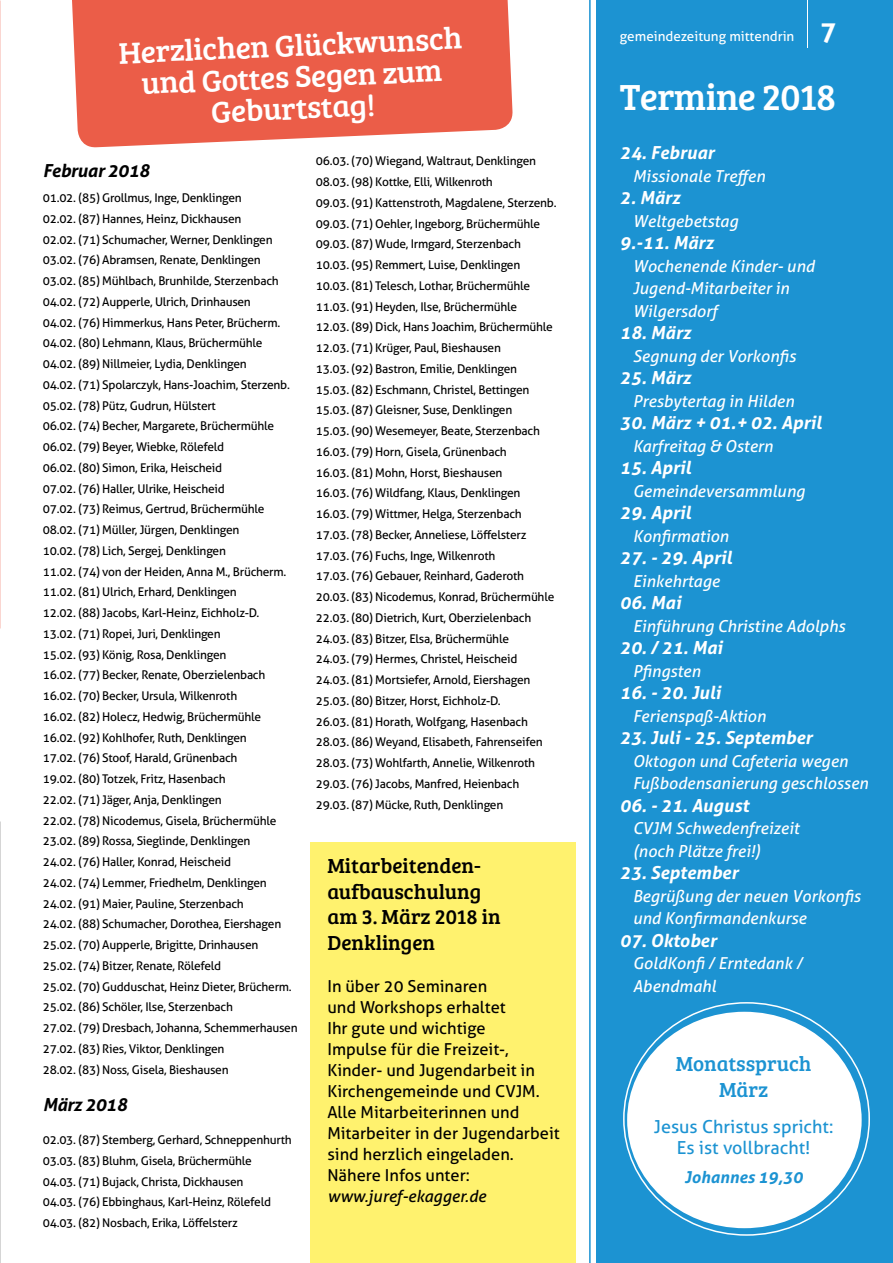
<style>
.page{position:relative;width:893px;height:1263px;background:#fff}
.page>*{position:absolute;margin:0;border:0;box-sizing:border-box;transform-origin:0 0}
.t1{font:37.5px "Bree Serif";letter-spacing:-.02em;color:#fff}
.t2{font:30.9px/31.3px "Bree Serif";color:#fff;text-align:center}
.t3{font:21px/25.5px "Bree Serif";color:#000}
.t4{font:21px/25.2px "Bree Serif";color:#1c93d2;text-align:center}
.t5{font:italic 700 18px "Aller";color:#fff}
.t6{font:18px/21.6px "Aller";color:#1c93d2;text-align:center}
.t7{font:italic 700 18px "Aller";letter-spacing:-.02em;color:#000}
.t8{font:italic 16.5px/22.5px "Aller";color:#fff}
.t9{font:16.5px/21px "Aller";color:#000}
.t10{font:italic 16.5px "Aller";color:#000}
.t11{font:italic 700 16.5px "Aller";color:#1c93d2}
.t12{font:13.5px "Aller";color:#fff}
.t13{font:12px/20.7px "Aller";letter-spacing:-.02em;color:#000}
.s1{font-weight:700;font-size:27px}
</style>
<div class="page">
<svg style="left:72px;top:0;width:441px;height:148px;background:#ec6956"></svg>
<svg style="left:589px;top:0;width:2px;height:1263px;background:#53addd"></svg>
<div style="left:596px;top:0;width:297px;height:1263px;background:#1c93d2"></div>
<hr style="left:807px;top:0;width:1px;height:47px;background:#fff">
<div style="left:627px;top:1012px;width:235px;height:216px;background:#fff;border-radius:50%"></div>
<div style="left:310px;top:842px;width:265px;height:421px;background:#fff26e"></div>
<h2 class="t2" style="left:118px;top:34px;width:345px;rotate:-2deg">Herzlichen Glückwunsch und Gottes Segen zum<br>Geburtstag!</h2>
<p class="t12" style="left:620px;top:28px;width:218px">gemeindezeitung mittendrin <span class="s1">7</span></p>
<h1 class="t1" style="left:620px;top:70px;width:218px">Termine 2018</h1>
<h3 class="t5" style="left:620px;top:142px;width:96px">24. Februar</h3>
<h3 class="t8" style="left:633px;top:165px;width:134px">Missionale Treffen</h3>
<h3 class="t5" style="left:620px;top:187px;width:62px">2. März</h3>
<h3 class="t8" style="left:633px;top:210px;width:107px">Weltgebetstag</h3>
<h3 class="t5" style="left:620px;top:232px;width:95px">9.-11. März</h3>
<h3 class="t8" style="left:633px;top:255px;width:183px">Wochenende Kinder- und<br>Jugend-Mitarbeiter in<br>Wilgersdorf</h3>
<h3 class="t5" style="left:620px;top:322px;width:72px">18. März</h3>
<h3 class="t8" style="left:633px;top:345px;width:165px">Segnung der Vorkonfis</h3>
<h3 class="t5" style="left:620px;top:367px;width:72px">25. März</h3>
<h3 class="t8" style="left:633px;top:390px;width:163px">Presbytertag in Hilden</h3>
<h3 class="t5" style="left:620px;top:412px;width:203px">30. März + 01.+ 02. April</h3>
<h3 class="t8" style="left:633px;top:435px;width:142px">Karfreitag &amp; Ostern</h3>
<h3 class="t5" style="left:620px;top:457px;width:73px">15. April</h3>
<h3 class="t8" style="left:633px;top:480px;width:174px">Gemeindeversammlung</h3>
<h3 class="t5" style="left:620px;top:502px;width:73px">29. April</h3>
<h3 class="t8" style="left:633px;top:525px;width:98px">Konfirmation</h3>
<h3 class="t5" style="left:620px;top:547px;width:113px">27. - 29. April</h3>
<h3 class="t8" style="left:633px;top:570px;width:88px">Einkehrtage</h3>
<h3 class="t5" style="left:620px;top:592px;width:63px">06. Mai</h3>
<h3 class="t8" style="left:633px;top:615px;width:214px">Einführung Christine Adolphs</h3>
<h3 class="t5" style="left:620px;top:637px;width:104px">20. / 21. Mai</h3>
<h3 class="t8" style="left:633px;top:660px;width:69px">Pfingsten</h3>
<h3 class="t5" style="left:620px;top:682px;width:102px">16. - 20. Juli</h3>
<h3 class="t8" style="left:633px;top:705px;width:135px">Ferienspaß-Aktion</h3>
<h3 class="t5" style="left:620px;top:727px;width:194px">23. Juli - 25. September</h3>
<h3 class="t8" style="left:633px;top:750px;width:237px">Oktogon und Cafeteria wegen<br>Fußbodensanierung geschlossen</h3>
<h3 class="t5" style="left:620px;top:794px;width:130px">06. - 21. August</h3>
<h3 class="t8" style="left:633px;top:817px;width:168px">CVJM Schwedenfreizeit (noch Plätze frei!)</h3>
<h3 class="t5" style="left:620px;top:862px;width:120px">23. September</h3>
<h3 class="t8" style="left:633px;top:885px;width:229px">Begrüßung der neuen Vorkonfis und Konfirmandenkurse</h3>
<h3 class="t5" style="left:620px;top:929px;width:98px">07. Oktober</h3>
<h3 class="t8" style="left:633px;top:952px;width:171px">GoldKonfi / Erntedank /<br>Abendmahl</h3>
<p class="t13" style="left:316px;top:151px;width:242px">06.03. (70) Wiegand, Waltraut, Denklingen 08.03. (98) Kottke, Elli, Wilkenroth<br>09.03. (91) Kattenstroth, Magdalene, Sterzenb.<br>09.03. (71) Oehler, Ingeborg, Brüchermühle 09.03. (87) Wude, Irmgard, Sterzenbach 10.03. (95) Remmert, Luise, Denklingen 10.03. (81) Telesch, Lothar, Brüchermühle 11.03. (91) Heyden, Ilse, Brüchermühle<br>12.03. (89) Dick, Hans Joachim, Brüchermühle 12.03. (71) Krüger, Paul, Bieshausen<br>13.03. (92) Bastron, Emilie, Denklingen<br>15.03. (82) Eschmann, Christel, Bettingen 15.03. (87) Gleisner, Suse, Denklingen<br>15.03. (90) Wesemeyer, Beate, Sterzenbach 16.03. (79) Horn, Gisela, Grünenbach<br>16.03. (81) Mohn, Horst, Bieshausen<br>16.03. (76) Wildfang, Klaus, Denklingen 16.03. (79) Wittmer, Helga, Sterzenbach 17.03. (78) Becker, Anneliese, Löffelsterz 17.03. (76) Fuchs, Inge, Wilkenroth<br>17.03. (76) Gebauer, Reinhard, Gaderoth 20.03. (83) Nicodemus, Konrad, Brüchermühle 22.03. (80) Dietrich, Kurt, Oberzielenbach 24.03. (83) Bitzer, Elsa, Brüchermühle<br>24.03. (79) Hermes, Christel, Heischeid<br>24.03. (81) Mortsiefer, Arnold, Eiershagen 25.03. (80) Bitzer, Horst, Eichholz-D.<br>26.03. (81) Horath, Wolfgang, Hasenbach 28.03. (86) Weyand, Elisabeth, Fahrenseifen 28.03. (73) Wohlfarth, Annelie, Wilkenroth 29.03. (76) Jacobs, Manfred, Heienbach<br>29.03. (87) Mücke, Ruth, Denklingen</p>
<h3 class="t7" style="left:43px;top:160px;width:108px">Februar 2018</h3>
<p class="t13" style="left:43px;top:188px;width:256px">01.02. (85) Grollmus, Inge, Denklingen<br>02.02. (87) Hannes, Heinz, Dickhausen<br>02.02. (71) Schumacher, Werner, Denklingen 03.02. (76) Abramsen, Renate, Denklingen<br>03.02. (85) Mühlbach, Brunhilde, Sterzenbach 04.02. (72) Aupperle, Ulrich, Drinhausen<br>04.02. (76) Himmerkus, Hans Peter, Brücherm.<br>04.02. (80) Lehmann, Klaus, Brüchermühle 04.02. (89) Nillmeier, Lydia, Denklingen<br>04.02. (71) Spolarczyk, Hans-Joachim, Sterzenb.<br>05.02. (78) Pütz, Gudrun, Hülstert<br>06.02. (74) Becher, Margarete, Brüchermühle 06.02. (79) Beyer, Wiebke, Rölefeld<br>06.02. (80) Simon, Erika, Heischeid<br>07.02. (76) Haller, Ulrike, Heischeid<br>07.02. (73) Reimus, Gertrud, Brüchermühle 08.02. (71) Müller, Jürgen, Denklingen<br>10.02. (78) Lich, Sergej, Denklingen<br>11.02. (74) von der Heiden, Anna M., Brücherm.<br>11.02. (81) Ulrich, Erhard, Denklingen<br>12.02. (88) Jacobs, Karl-Heinz, Eichholz-D.<br>13.02. (71) Ropei, Juri, Denklingen<br>15.02. (93) König, Rosa, Denklingen<br>16.02. (77) Becker, Renate, Oberzielenbach 16.02. (70) Becker, Ursula, Wilkenroth<br>16.02. (82) Holecz, Hedwig, Brüchermühle 16.02. (92) Kohlhofer, Ruth, Denklingen<br>17.02. (76) Stoof, Harald, Grünenbach<br>19.02. (80) Totzek, Fritz, Hasenbach<br>22.02. (71) Jäger, Anja, Denklingen<br>22.02. (78) Nicodemus, Gisela, Brüchermühle 23.02. (89) Rossa, Sieglinde, Denklingen<br>24.02. (76) Haller, Konrad, Heischeid<br>24.02. (74) Lemmer, Friedhelm, Denklingen 24.02. (91) Maier, Pauline, Sterzenbach<br>24.02. (88) Schumacher, Dorothea, Eiershagen 25.02. (70) Aupperle, Brigitte, Drinhausen<br>25.02. (74) Bitzer, Renate, Rölefeld<br>25.02. (70) Gudduschat, Heinz Dieter, Brücherm.<br>25.02. (86) Schöler, Ilse, Sterzenbach<br>27.02. (79) Dresbach, Johanna, Schemmerhausen 27.02. (83) Ries, Viktor, Denklingen<br>28.02. (83) Noss, Gisela, Bieshausen</p>
<h3 class="t7" style="left:43px;top:1093px;width:86px">März 2018</h3>
<p class="t13" style="left:43px;top:1129px;width:250px">02.03. (87) Stemberg, Gerhard, Schneppenhurth 03.03. (83) Bluhm, Gisela, Brüchermühle<br>04.03. (71) Bujack, Christa, Dickhausen<br>04.03. (76) Ebbinghaus, Karl-Heinz, Rölefeld 04.03. (82) Nosbach, Erika, Löffelsterz</p>
<h3 class="t3" style="left:327px;top:852px;width:175px">Mitarbeitenden&shy;aufbauschulung am 3. März 2018 in<br>Denklingen</h3>
<p class="t9" style="left:327px;top:975px;width:234px">In über 20 Seminaren<br>und Workshops erhaltet<br>Ihr gute und wichtige<br>Impulse für die Freizeit-,<br>Kinder- und Jugendarbeit in<br>Kirchengemeinde und CVJM.<br>Alle Mitarbeiterinnen und<br>Mitarbeiter in der Jugendarbeit sind herzlich eingeladen.<br>Nähere Infos unter:</p>
<h3 class="t10" style="left:327px;top:1186px;width:160px">www.juref-ekagger.de</h3>
<h3 class="t4" style="left:676px;top:1050px;width:137px">Monatsspruch<br>März</h3>
<h3 class="t6" style="left:654px;top:1115px;width:181px">Jesus Christus spricht:<br>Es ist vollbracht!</h3>
<h3 class="t11" style="left:685px;top:1166px;width:119px">Johannes 19,30</h3>
</div>
